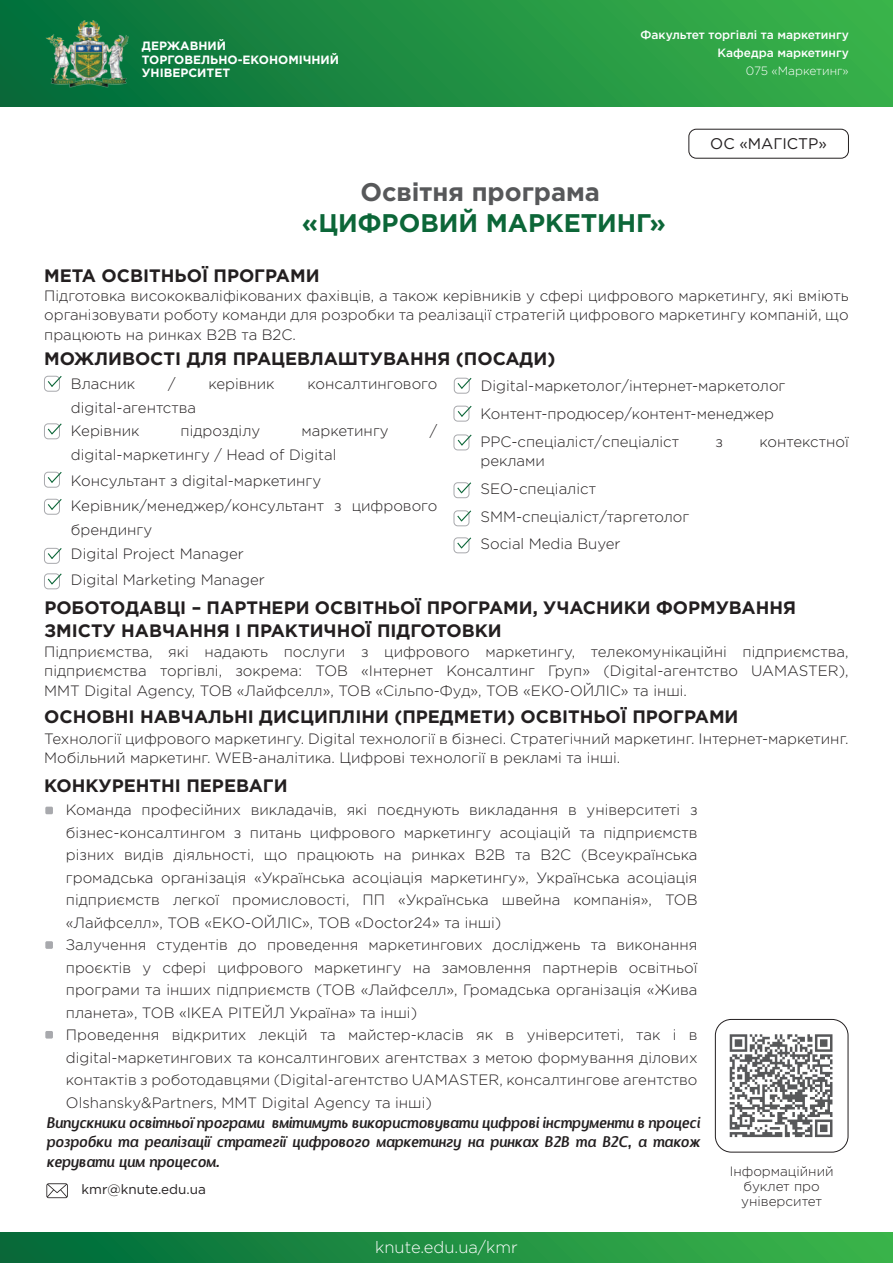
<style>
.page{position:relative;width:893px;height:1263px;background:#fff}
.page>*{position:absolute;margin:0;border:0;box-sizing:border-box;transform-origin:0 0}
.t1{font:700 25.5px "Gotham Pro";color:#0c6638}
.t2{font:700 25.5px "Gotham Pro";color:#57585a}
.t3{font:700 18px/22.5px "Gotham Pro";color:#231f20}
.t4{font:300 16.5px "Gotham Pro";color:#fff}
.t5{font:15.45px "Gotham Pro";color:#231f20}
.t6{font:300 15px/22.5px "Gotham Pro";color:#231f20}
.t7{font:italic 15px/19.5px "Designosaur";color:#231f20;text-align:justify}
.t8{font:300 13.5px/15px "Gotham Pro";color:#231f20;text-align:center}
.t9{font:13.5px "Gotham Pro";color:#231f20}
.t10{font:500 12px "Gotham Pro";color:#fff}
.t11{font:700 12px/13.5px "Gotham Pro";color:#fff}
.t12{font:300 12px "Gotham Pro";color:#fff}
</style>
<div class="page">
<div style="left:0;top:1233px;width:893px;height:30px;background:linear-gradient(to right,#01693a,#3db64b)"></div>
<div style="left:0;top:0;width:893px;height:107px;background:linear-gradient(to right,#036c3b,#3bb34a)"></div>
<img style="left:44px;top:21px;width:95px;height:70px">
<div style="left:688px;top:129px;width:161px;height:30px;border:1px solid #231f20;border-radius:8px"></div>
<svg style="left:46px;top:1183px;width:22px;height:15px"></svg>
<div style="left:715px;top:1019px;width:133px;height:133px;border:1px solid #231f20;border-radius:16px"></div>
<svg style="left:730px;top:1034px;width:102px;height:103px"></svg>
<div style="left:44px;top:376px;width:16px;height:16px;border:1px solid #a8a9ad;border-radius:4px"></div>
<div style="left:44px;top:423px;width:16px;height:16px;border:1px solid #a8a9ad;border-radius:4px"></div>
<div style="left:44px;top:472px;width:16px;height:16px;border:1px solid #a8a9ad;border-radius:4px"></div>
<svg style="left:47px;top:375px;width:15px;height:13px"></svg>
<svg style="left:47px;top:423px;width:15px;height:13px"></svg>
<svg style="left:47px;top:471px;width:15px;height:13px"></svg>
<div style="left:44px;top:499px;width:16px;height:16px;border:1px solid #a8a9ad;border-radius:4px"></div>
<div style="left:44px;top:548px;width:16px;height:16px;border:1px solid #a8a9ad;border-radius:4px"></div>
<svg style="left:47px;top:498px;width:15px;height:13px"></svg>
<svg style="left:47px;top:547px;width:15px;height:13px"></svg>
<div style="left:44px;top:573px;width:16px;height:16px;border:1px solid #a8a9ad;border-radius:4px"></div>
<svg style="left:47px;top:573px;width:15px;height:13px"></svg>
<div style="left:454px;top:482px;width:15px;height:16px;border:1px solid #a8a9ad;border-radius:4px"></div>
<div style="left:454px;top:510px;width:15px;height:16px;border:1px solid #a8a9ad;border-radius:4px"></div>
<svg style="left:456px;top:482px;width:16px;height:13px"></svg>
<svg style="left:456px;top:510px;width:16px;height:13px"></svg>
<div style="left:454px;top:537px;width:15px;height:16px;border:1px solid #a8a9ad;border-radius:4px"></div>
<svg style="left:456px;top:537px;width:16px;height:13px"></svg>
<div style="left:454px;top:378px;width:16px;height:16px;border:1px solid #a8a9ad;border-radius:4px"></div>
<svg style="left:456px;top:377px;width:16px;height:13px"></svg>
<div style="left:454px;top:406px;width:15px;height:15px;border:1px solid #a8a9ad;border-radius:4px"></div>
<svg style="left:456px;top:405px;width:16px;height:13px"></svg>
<div style="left:454px;top:435px;width:15px;height:15px;border:1px solid #a8a9ad;border-radius:4px"></div>
<svg style="left:456px;top:434px;width:16px;height:13px"></svg>
<div style="left:45px;top:807px;width:8px;height:7px;background:#a8a9ad;border-radius:2px"></div>
<div style="left:45px;top:941px;width:8px;height:8px;background:#a8a9ad;border-radius:2px"></div>
<div style="left:45px;top:1031px;width:8px;height:7px;background:#a8a9ad;border-radius:2px"></div>
<p class="t11" style="left:142px;top:39px;width:199px">ДЕРЖАВНИЙ<br>ТОРГОВЕЛЬНО-ЕКОНОМІЧНИЙ<br>УНІВЕРСИТЕТ</p>
<p class="t10" style="left:640px;top:28px;width:210px">Факультет торгівлі та маркетингу</p>
<p class="t12" style="left:746px;top:64px;width:104px">075 «Маркетинг»</p>
<p class="t10" style="left:717px;top:46px;width:133px">Кафедра маркетингу</p>
<p class="t5" style="left:710px;top:135px;width:118px">ОС «МАГІСТР»</p>
<h1 class="t2" style="left:360px;top:177px;width:241px">Освітня програма</h1>
<h1 class="t1" style="left:302px;top:208px;width:366px">«ЦИФРОВИЙ МАРКЕТИНГ»</h1>
<p class="t3" style="left:44px;top:264px;width:277px">МЕТА ОСВІТНЬОЇ ПРОГРАМИ</p>
<p class="t6" style="left:44px;top:286px;width:806px;line-height:19.5px;text-align:justify">Підготовка висококваліфікованих фахівців, а також керівників у сфері цифрового маркетингу, які вміють організовувати роботу команди для розробки та реалізації стратегій цифрового маркетингу компаній, що працюють на ринках B2B та B2C.</p>
<p class="t3" style="left:44px;top:347px;width:513px">МОЖЛИВОСТІ ДЛЯ ПРАЦЕВЛАШТУВАННЯ (ПОСАДИ)</p>
<p class="t6" style="left:71px;top:372px;width:66px">Власник</p>
<p class="t6" style="left:168px;top:372px;width:9px">/</p>
<p class="t6" style="left:208px;top:372px;width:68px">керівник</p>
<p class="t6" style="left:307px;top:372px;width:131px">консалтингового</p>
<p class="t6" style="left:71px;top:395px;width:127px;line-height:23.7px">digital-агентства<br>Керівник</p>
<p class="t6" style="left:480px;top:371px;width:307px;line-height:28.2px">Digital-маркетолог/інтернет-маркетолог<br>Контент-продюсер/контент-менеджер<br>PPC-спеціаліст/спеціаліст</p>
<p class="t6" style="left:181px;top:420px;width:81px">підрозділу</p>
<p class="t6" style="left:301px;top:420px;width:89px">маркетингу</p>
<p class="t6" style="left:430px;top:420px;width:9px">/</p>
<p class="t6" style="left:71px;top:443px;width:368px;line-height:24.8px">digital-маркетингу / Head of Digital<br>Консультант з digital-маркетингу<br>Керівник/менеджер/консультант з цифрового брендингу<br>Digital Project Manager</p>
<p class="t6" style="left:71px;top:568px;width:195px">Digital Marketing Manager</p>
<p class="t6" style="left:716px;top:431px;width:9px">з</p>
<p class="t6" style="left:759px;top:431px;width:91px">контекстної</p>
<p class="t6" style="left:480px;top:450px;width:66px">реклами</p>
<p class="t6" style="left:480px;top:475px;width:210px;line-height:27.6px">SEO-спеціаліст<br>SMM-спеціаліст/таргетолог<br>Social Media Buyer</p>
<p class="t3" style="left:44px;top:596px;width:753px">РОБОТОДАВЦІ – ПАРТНЕРИ ОСВІТНЬОЇ ПРОГРАМИ, УЧАСНИКИ ФОРМУВАННЯ<br>ЗМІСТУ НАВЧАННЯ І ПРАКТИЧНОЇ ПІДГОТОВКИ</p>
<p class="t6" style="left:44px;top:642px;width:806px;line-height:19.5px;text-align:justify">Підприємства, які надають послуги з цифрового маркетингу, телекомунікаційні підприємства, підприємства торгівлі, зокрема: ТОВ «Інтернет Консалтинг Груп» (Digital-агентство UAMASTER), MMT Digital Agency, ТОВ «Лайфселл», ТОВ «Сільпо-Фуд», ТОВ «ЕКО-ОЙЛІС» та інші.</p>
<p class="t3" style="left:44px;top:705px;width:696px">ОСНОВНІ НАВЧАЛЬНІ ДИСЦИПЛІНИ (ПРЕДМЕТИ) ОСВІТНЬОЇ ПРОГРАМИ</p>
<p class="t6" style="left:44px;top:729px;width:806px;line-height:19.5px">Технології цифрового маркетингу. Digital технології в бізнесі. Стратегічний маркетинг. Інтернет-маркетинг.<br>Мобільний маркетинг. WEB-аналітика. Цифрові технології в рекламі та інші.</p>
<p class="t3" style="left:44px;top:774px;width:245px">КОНКУРЕНТНІ ПЕРЕВАГИ</p>
<p class="t6" style="left:66px;top:799px;width:633px">Команда професійних викладачів, які поєднують викладання в університеті з бізнес-консалтингом з питань цифрового маркетингу асоціацій та підприємств різних видів діяльності, що працюють на ринках B2B та B2C (Всеукраїнська громадська організація «Українська асоціація маркетингу», Українська асоціація підприємств легкої промисловості, ПП «Українська швейна компанія», ТОВ «Лайфселл», ТОВ «ЕКО-ОЙЛІС», ТОВ «Doctor24» та інші)<br>Залучення студентів до проведення маркетингових досліджень та виконання проєктів у сфері цифрового маркетингу на замовлення партнерів освітньої програми та інших підприємств (ТОВ «Лайфселл», Громадська організація «Жива планета», ТОВ «IKEA РІТЕЙЛ Україна» та інші)<br>Проведення відкритих лекцій та майстер-класів як в університеті, так і в digital-маркетингових та консалтингових агентствах з метою формування ділових контактів з роботодавцями (Digital-агентство UAMASTER, консалтингове агентство Olshansky&amp;Partners, MMT Digital Agency та інші)</p>
<p class="t7" style="left:46px;top:1112px;width:655px">Випускники освітньої програми вмітимуть використовувати цифрові інструменти в процесі розробки та реалізації стратегії цифрового маркетингу на ринках B2B та B2C, а також керувати цим процесом.</p>
<p class="t9" style="left:81px;top:1182px;width:126px">kmr@knute.edu.ua</p>
<p class="t4" style="left:375px;top:1238px;width:144px">knute.edu.ua/kmr</p>
<p class="t8" style="left:730px;top:1164px;width:106px">Інформаційний буклет про університет</p>
</div>
